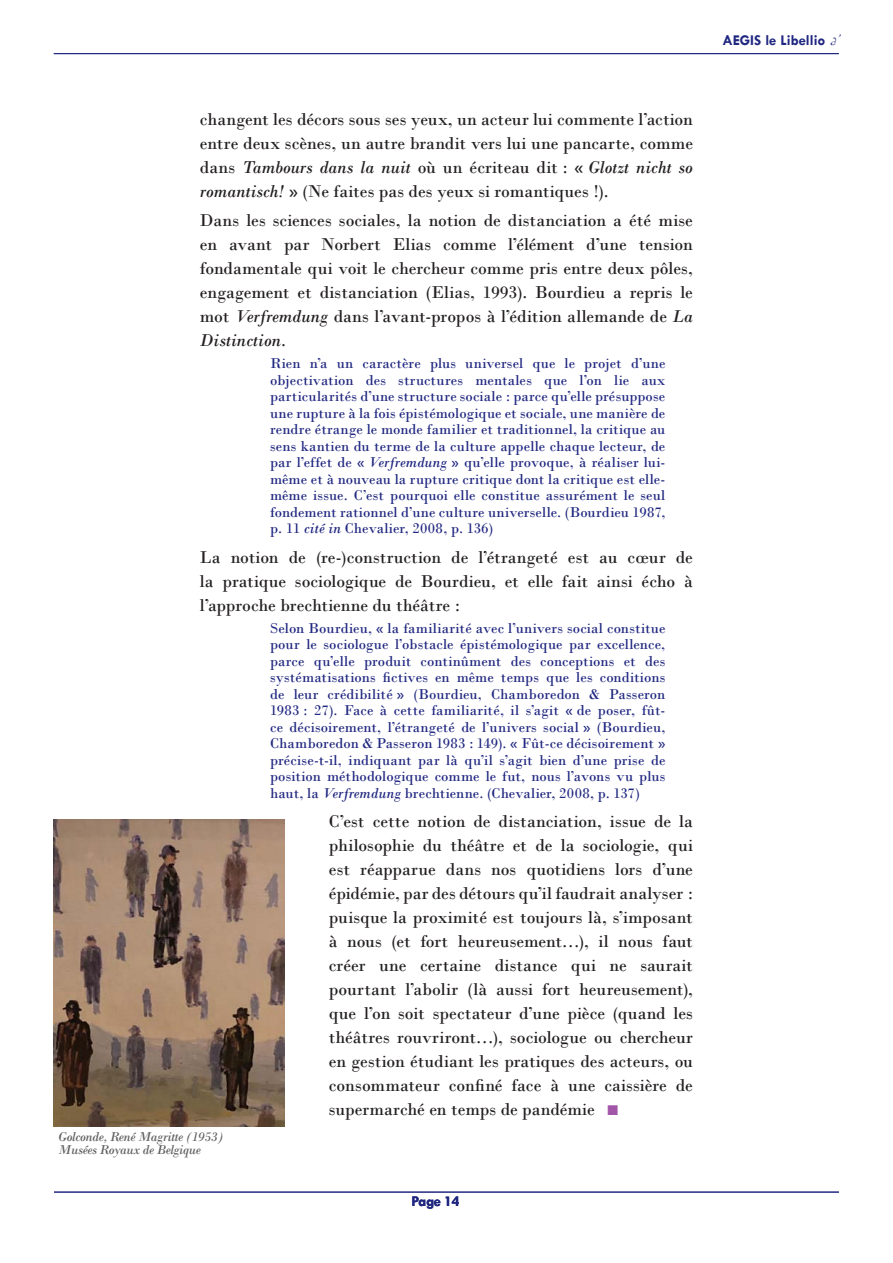
<style>
.page{position:relative;width:893px;height:1263px;background:#fff}
.page>*{position:absolute;margin:0;border:0;box-sizing:border-box;transform-origin:0 0}
.Article_-_Texte{font:18px/24px "Bodoni";letter-spacing:-.005em;color:#231f20;text-align:justify}
.Article_-_Extraits{font:15px/16.5px "Bodoni";letter-spacing:.005em;color:#202780;text-align:justify}
.t1{font:700 15px "Tw Cen";color:#202780}
.Article_-_Légendes_p{font:italic 13.5px/13.5px "Bodoni";letter-spacing:-.025em;color:#5f5f5f}
.s1{font-style:italic}
.s2{font-family:"French Script";font-weight:400;font-style:italic;font-size:16.5px}
</style>
<div class="page">
<hr style="left:54px;top:1192px;width:785px;height:1px;background:#202780">
<hr style="left:54px;top:53px;width:785px;height:1px;background:#202780">
<img style="left:54px;top:819px;width:230px;height:307px">
<p class="Article_-_Texte" style="left:200px;top:107px;width:495px">changent les décors sous ses yeux, un acteur lui commente l’action entre deux scènes, un autre brandit vers lui une pancarte, comme dans <span class="s1">Tambours dans la nuit</span> où un écriteau dit : « <span class="s1">Glotzt nicht so romantisch!</span> » (Ne faites pas des yeux si romantiques !).</p>
<p class="Article_-_Texte" style="left:200px;top:208px;width:494px">Dans les sciences sociales, la notion de distanciation a été mise en avant par Norbert Elias comme l’élément d’une tension fondamentale qui voit le chercheur comme pris entre deux pôles, engagement et distanciation (Elias, 1993). Bourdieu a repris le mot <span class="s1">Verfremdung</span> dans l’avant-propos à l’édition allemande de <span class="s1">La Distinction</span>.</p>
<p class="Article_-_Extraits" style="left:270px;top:355px;width:397px">Rien n’a un caractère plus universel que le projet d’une objectivation des structures mentales que l’on lie aux particularités d’une structure sociale : parce qu’elle présuppose une rupture à la fois épistémologique et sociale, une manière de rendre étrange le monde familier et traditionnel, la critique au sens kantien du terme de la culture appelle chaque lecteur, de par l’effet de « <span class="s1">Verfremdung</span> » qu’elle provoque, à réaliser lui&shy;même et à nouveau la rupture critique dont la critique est elle&shy;même issue. C’est pourquoi elle constitue assurément le seul fondement rationnel d’une culture universelle. (Bourdieu 1987, p. 11 <span class="s1">cité in</span> Chevalier, 2008, p. 136)</p>
<p class="Article_-_Texte" style="left:200px;top:545px;width:494px">La notion de (re-)construction de l’étrangeté est au cœur de la pratique sociologique de Bourdieu, et elle fait ainsi écho à l’approche brechtienne du théâtre :</p>
<p class="Article_-_Extraits" style="left:270px;top:620px;width:397px">Selon Bourdieu, « la familiarité avec l’univers social constitue pour le sociologue l’obstacle épistémologique par excellence, parce qu’elle produit continûment des conceptions et des systématisations fictives en même temps que les conditions de leur crédibilité » (Bourdieu, Chamboredon &amp; Passeron 1983 : 27). Face à cette familiarité, il s’agit « de poser, fût&shy;ce décisoirement, l’étrangeté de l’univers social » (Bourdieu, Chamboredon &amp; Passeron 1983 : 149). « Fût-ce décisoirement » précise-t-il, indiquant par là qu’il s’agit bien d’une prise de position méthodologique comme le fut, nous l’avons vu plus haut, la <span class="s1">Verfremdung</span> brechtienne. (Chevalier, 2008, p. 137)</p>
<p class="Article_-_Texte" style="left:329px;top:809px;width:366px">C’est cette notion de distanciation, issue de la philosophie du théâtre et de la sociologie, qui est réapparue dans nos quotidiens lors d’une épidémie, par des détours qu’il faudrait analyser : puisque la proximité est toujours là, s’imposant à nous (et fort heureusement…), il nous faut créer une certaine distance qui ne saurait pourtant l’abolir (là aussi fort heureusement), que l’on soit spectateur d’une pièce (quand les théâtres rouvriront…), sociologue ou chercheur en gestion étudiant les pratiques des acteurs, ou consommateur confiné face à une caissière de supermarché en temps de pandémie</p>
<p class="Article_-_Légendes_p" style="left:58px;top:1130px;width:167px">Golconde, René Magritte (1953)<br>Musées Royaux de Belgique</p>
<p class="t1" style="left:412px;top:1192px;width:50px">Page 14</p>
<p class="t1" style="left:722px;top:31px;width:124px">AEGIS le Libellio <span class="s2">d’</span></p>
</div>
